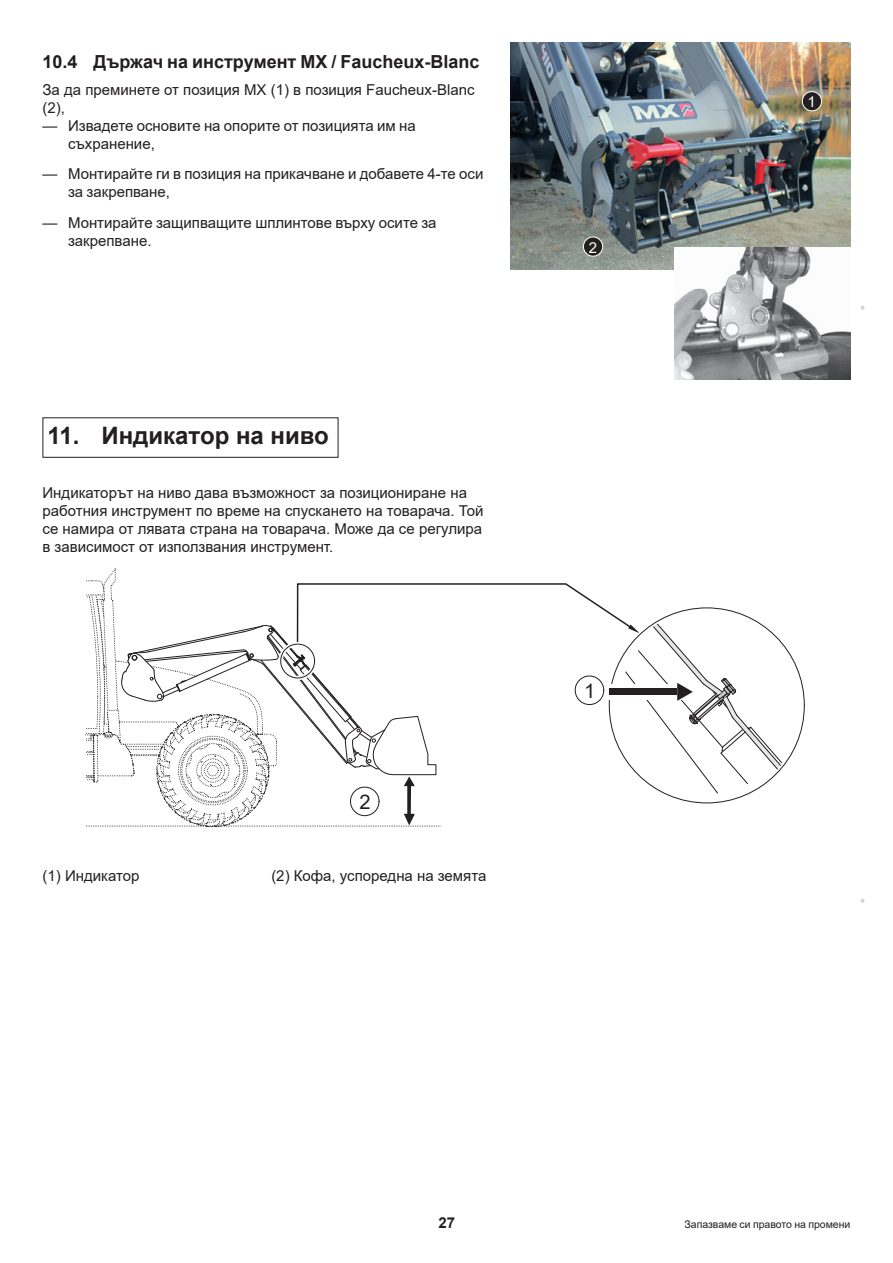
<style>
.page{position:relative;width:893px;height:1263px;background:#fff}
.page>*{position:absolute;margin:0;border:0;box-sizing:border-box;transform-origin:0 0}
.t1{font:700 24px "Arial";color:#231f20}
.t2{font:20.1px "Arial";color:#231f20}
.t3{font:700 18px "Arial";color:#231f20}
.Texte_10{font:15px/18px "Arial";color:#231f20}
.Texte_enum{font:15px/18px "Arial";color:#231f20}
.Legende_2_cols{font:15px "Arial";color:#231f20}
.t4{font:700 15px "Arial";color:#231f20}
.t5{font:15px "Arial";color:#fff}
.Pied_Page_Droit{font:10.5px "Arial";color:#231f20}
.Texte_code{font:7.5px "Arial";color:#d1d2d4}
.s1{font-size:16.5px;color:#fff}
</style>
<div class="page">
<img style="left:510px;top:43px;width:340px;height:226px">
<div style="left:802px;top:92px;width:19px;height:19px;background:#231f20;border-radius:50%"></div>
<div style="left:802px;top:91px;width:20px;height:20px;border:1px solid #fff;border-radius:50%"></div>
<div style="left:583px;top:237px;width:20px;height:19px;background:#231f20;border-radius:50%"></div>
<div style="left:583px;top:237px;width:20px;height:19px;border:1px solid #fff;border-radius:50%"></div>
<img style="left:675px;top:247px;width:175px;height:132px">
<div style="left:43px;top:417px;width:295px;height:41px;border:1px solid #231f20"></div>
<svg style="left:85px;top:568px;width:720px;height:259px"></svg>
<p class="t3" style="left:43px;top:49px;width:438px">10.4 Държач на инструмент MX / Faucheux-Blanc</p>
<p class="Texte_10" style="left:43px;top:80px;width:434px">За да преминете от позиция MX (1) в позиция Faucheux-Blanc (2),</p>
<p class="Texte_enum" style="left:68px;top:116px;width:349px;text-indent:-26px">— Извадете основите на опорите от позицията им на съхранение,</p>
<p class="Texte_enum" style="left:68px;top:165px;width:417px;text-indent:-26px">— Монтирайте ги в позиция на прикачване и добавете 4-те оси за закрепване,</p>
<p class="Texte_enum" style="left:68px;top:214px;width:370px;text-indent:-26px">— Монтирайте защипващите шплинтове върху осите за закрепване.</p>
<p class="t1" style="left:48px;top:419px;width:283px">11. Индикатор на ниво</p>
<p class="Texte_10" style="left:43px;top:484px;width:443px">Индикаторът на ниво дава възможност за позициониране на работния инструмент по време на спускането на товарача. Той се намира от лявата страна на товарача. Може да се регулира в зависимост от използвания инструмент.</p>
<p class="t2" style="left:359px;top:788px;width:13px">2</p>
<p class="Legende_2_cols" style="left:43px;top:865px;width:98px">(1) Индикатор</p>
<p class="Legende_2_cols" style="left:271px;top:865px;width:217px">(2) Кофа, успоредна на земята</p>
<p class="t5" style="left:589px;top:237px;width:10px">2</p>
<p class="t2" style="left:584px;top:677px;width:16px">1<span class="s1">2</span></p>
<p class="t5" style="left:808px;top:91px;width:10px">1</p>
<p class="Texte_code" style="left:857px;top:310px;width:6px;rotate:-90deg">■</p>
<p class="Texte_code" style="left:857px;top:903px;width:6px;rotate:-90deg">■</p>
<p class="t4" style="left:438px;top:1212px;width:18px">27</p>
<p class="Pied_Page_Droit" style="left:684px;top:1217px;width:167px">Запазваме си правото на промени</p>
</div>
